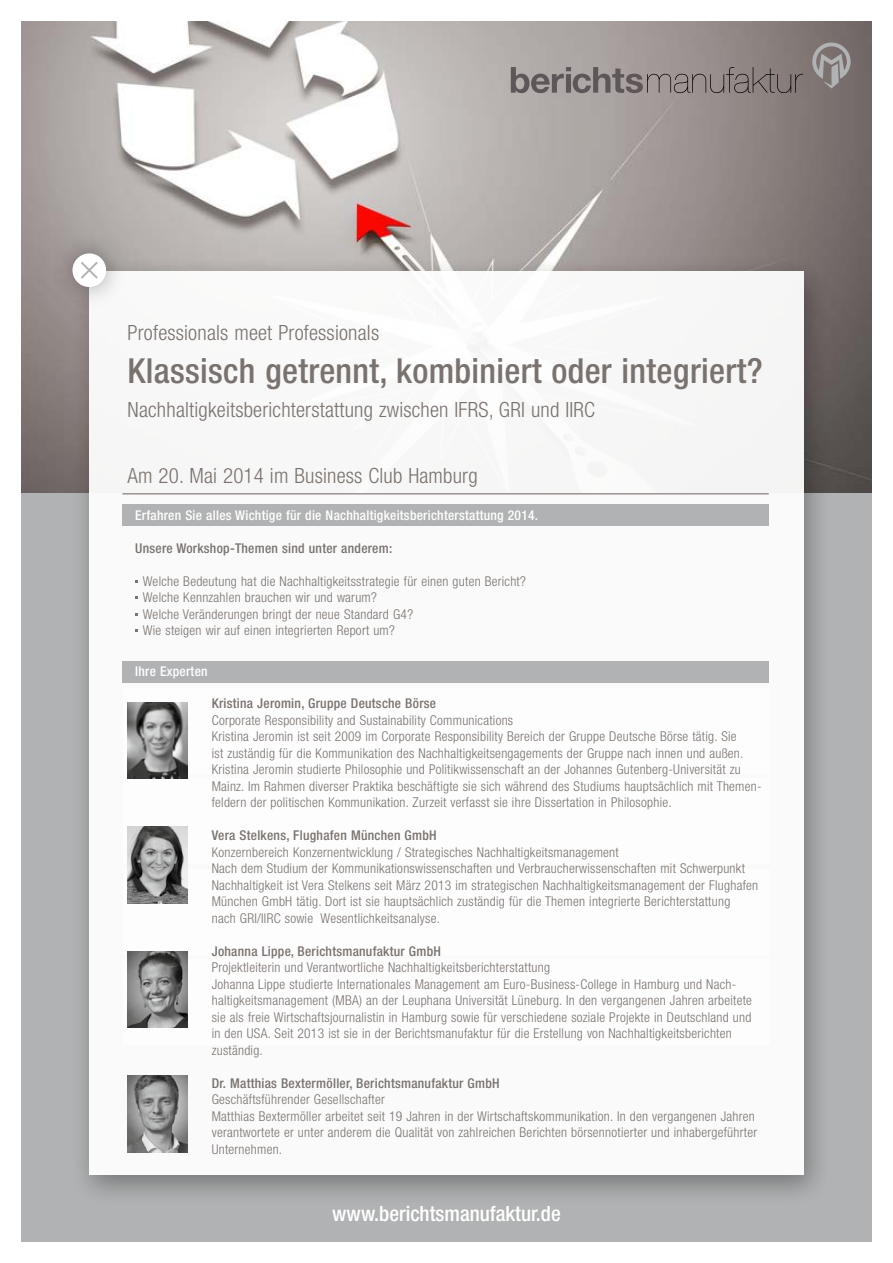
<style>
.page{position:relative;width:893px;height:1263px;background:#fff}
.page>*{position:absolute;margin:0;border:0;box-sizing:border-box;transform-origin:0 0}
.t1{font:500 condensed 34.5px "Helvetica Neue LT Std";letter-spacing:.01em;color:#79726e}
.t2{font:300 condensed 21px "Helvetica Neue LT Std";letter-spacing:.01em;color:#79726e}
.t3{font:500 condensed 21px "Helvetica Neue LT Std";color:#fff}
.t4{font:300 condensed 13.5px/16.5px "Helvetica Neue LT Std";letter-spacing:.02em;color:#79726e}
.t5{font:500 condensed 13.5px "Helvetica Neue LT Std";letter-spacing:.02em;color:#79726e}
.t6{font:500 condensed 13.5px "Helvetica Neue LT Std";letter-spacing:.02em;color:#fff}
</style>
<div class="page">
<img style="left:21px;top:21px;width:851px;height:472px">
<div style="left:21px;top:493px;width:851px;height:749px;background:#b1b2b3"></div>
<div style="left:70px;top:256px;width:762px;height:951px;background:#000;opacity:.35"></div>
<div style="left:89px;top:271px;width:715px;height:904px;background:#fff"></div>
<div style="left:50px;top:230px;width:79px;height:80px;background:#a9a5a2"></div>
<svg style="left:46px;top:242px;width:800px;height:270px"></svg>
<div style="left:93px;top:428px;width:437px;height:113px;background:#f7f7f7"></div>
<hr style="left:122px;top:493px;width:647px;height:1px;background:#79726e">
<div style="left:123px;top:505px;width:646px;height:21px;background:#b1b2b3"></div>
<div style="left:123px;top:661px;width:646px;height:21px;background:#b1b2b3"></div>
<svg style="left:511px;top:67px;width:292px;height:26px;background:#88807f"></svg>
<svg style="left:812px;top:43px;width:39px;height:45px;background:#908a89"></svg>
<img style="left:128px;top:826px;width:60px;height:77px">
<img style="left:128px;top:1075px;width:60px;height:77px">
<img style="left:128px;top:702px;width:60px;height:77px">
<img style="left:128px;top:951px;width:60px;height:77px">
<h2 class="t2" style="left:128px;top:321px;width:253px">Professionals meet Professionals</h2>
<h1 class="t1" style="left:128px;top:350px;width:637px">Klassisch getrennt, kombiniert oder integriert?</h1>
<h2 class="t2" style="left:128px;top:398px;width:469px">Nachhaltigkeitsberichterstattung zwischen IFRS, GRI und IIRC</h2>
<h2 class="t2" style="left:128px;top:463px;width:352px">Am 20. Mai 2014 im Business Club Hamburg</h2>
<p class="t6" style="left:135px;top:507px;width:404px">Erfahren Sie alles Wichtige für die Nachhaltigkeitsberichterstattung 2014.</p>
<p class="t5" style="left:135px;top:540px;width:259px">Unsere Workshop-Themen sind unter anderem:</p>
<p class="t4" style="left:143px;top:573px;width:385px">Welche Bedeutung hat die Nachhaltigkeitsstrategie für einen guten Bericht?<br>Welche Kennzahlen brauchen wir und warum?<br>Welche Veränderungen bringt der neue Standard G4?<br>Wie steigen wir auf einen integrierten Report um?</p>
<p class="t6" style="left:135px;top:663px;width:74px">Ihre Experten</p>
<p class="t5" style="left:212px;top:695px;width:226px">Kristina Jeromin, Gruppe Deutsche Börse</p>
<p class="t4" style="left:212px;top:712px;width:551px">Corporate Responsibility and Sustainability Communications<br>Kristina Jeromin ist seit 2009 im Corporate Responsibility Bereich der Gruppe Deutsche Börse tätig. Sie<br>ist zuständig für die Kommunikation des Nachhaltigkeitsengagements der Gruppe nach innen und außen.<br>Kristina Jeromin studierte Philosophie und Politikwissenschaft an der Johannes Gutenberg-Universität zu Mainz. Im Rahmen diverser Praktika beschäftigte sie sich während des Studiums hauptsächlich mit Themen&shy;feldern der politischen Kommunikation. Zurzeit verfasst sie ihre Dissertation in Philosophie.</p>
<p class="t5" style="left:212px;top:827px;width:226px">Vera Stelkens, Flughafen München GmbH</p>
<p class="t4" style="left:212px;top:844px;width:548px">Konzernbereich Konzernentwicklung / Strategisches Nachhaltigkeitsmanagement<br>Nach dem Studium der Kommunikationswissenschaften und Verbraucherwissenschaften mit Schwerpunkt Nachhaltigkeit ist Vera Stelkens seit März 2013 im strategischen Nachhaltigkeitsmanagement der Flughafen München GmbH tätig. Dort ist sie hauptsächlich zuständig für die Themen integrierte Berichterstattung<br>nach GRI/IIRC sowie Wesentlichkeitsanalyse.</p>
<p class="t5" style="left:212px;top:943px;width:231px">Johanna Lippe, Berichtsmanufaktur GmbH</p>
<p class="t4" style="left:212px;top:959px;width:542px">Projektleiterin und Verantwortliche Nachhaltigkeitsberichterstattung<br>Johanna Lippe studierte Internationales Management am Euro-Business-College in Hamburg und Nach&shy;haltigkeitsmanagement (MBA) an der Leuphana Universität Lüneburg. In den vergangenen Jahren arbeitete sie als freie Wirtschaftsjournalistin in Hamburg sowie für verschiedene soziale Projekte in Deutschland und in den USA. Seit 2013 ist sie in der Berichtsmanufaktur für die Erstellung von Nachhaltigkeitsberichten zuständig.</p>
<p class="t5" style="left:212px;top:1075px;width:289px">Dr. Matthias Bextermöller, Berichtsmanufaktur GmbH</p>
<p class="t4" style="left:212px;top:1091px;width:547px">Geschäftsführender Gesellschafter<br>Matthias Bextermöller arbeitet seit 19 Jahren in der Wirtschaftskommunikation. In den vergangenen Jahren verantwortete er unter anderem die Qualität von zahlreichen Berichten börsennotierter und inhabergeführter Unternehmen.</p>
<h2 class="t3" style="left:332px;top:1200px;width:230px">www.berichtsmanufaktur.de</h2>
</div>
